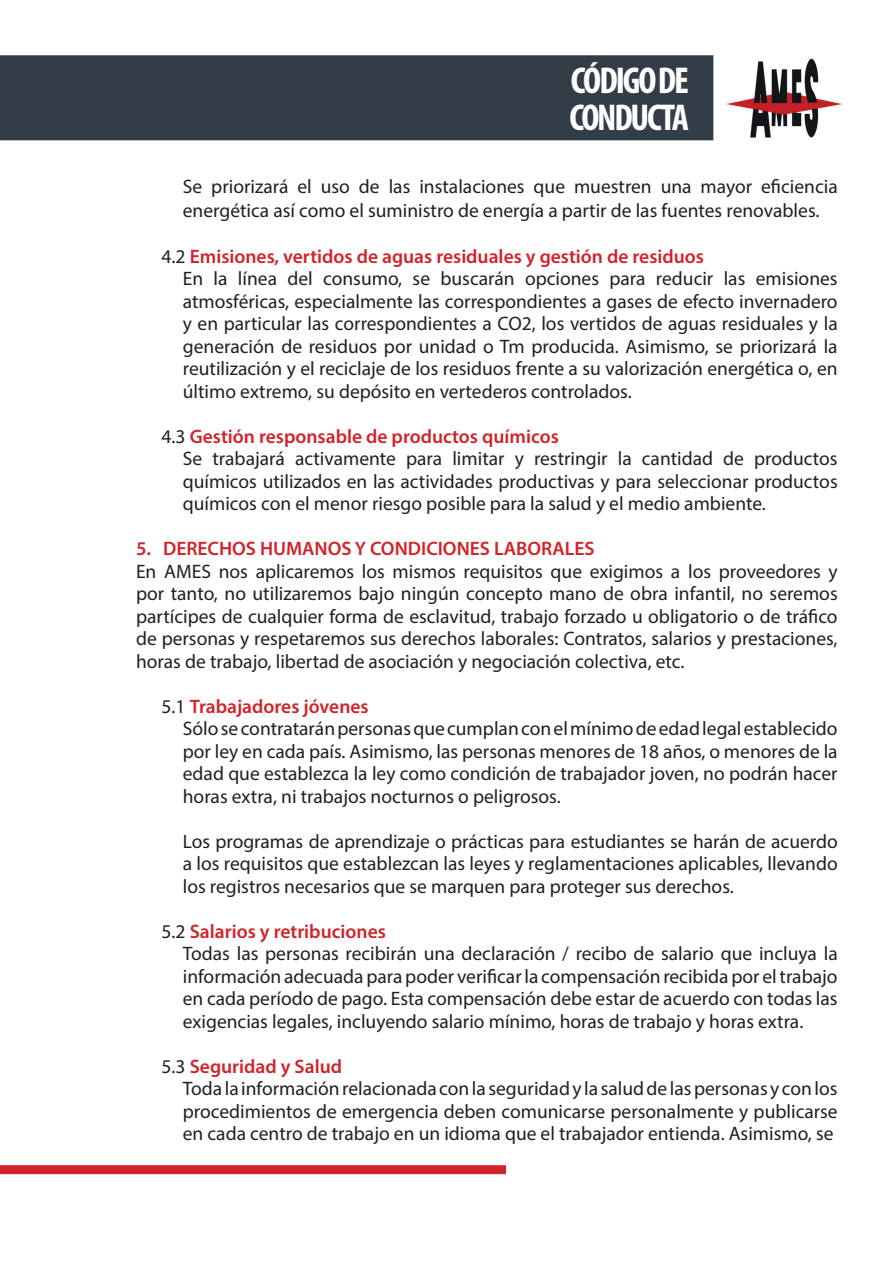
<style>
.page{position:relative;width:893px;height:1263px;background:#fff}
.page>*{position:absolute;margin:0;border:0;box-sizing:border-box;transform-origin:0 0}
.t1{font:700 condensed 37.5px/37.5px "Myriad Pro";letter-spacing:-.06em;color:#fff}
.t2{font:19.5px/22.5px "Myriad Pro";color:#231f20}
.t3{font:600 19.5px "Myriad Pro";color:#d1232a}
.s1{font-weight:600;color:#d1232a}
</style>
<div class="page">
<div style="left:1px;top:56px;width:712px;height:84px;background:#323d47"></div>
<div style="left:0;top:55px;width:713px;height:85px;border:2px solid #323d47"></div>
<img style="left:709px;top:55px;width:133px;height:86px">
<div style="left:0;top:1165px;width:506px;height:9px;background:#d1232a"></div>
<h1 class="t1" style="left:569px;top:61px;width:121px">CÓDIGO DE<br>CONDUCTA</h1>
<p class="t2" style="left:183px;top:175px;width:656px;line-height:23.4px">Se priorizará el uso de las instalaciones que muestren una mayor eficiencia energética así como el suministro de energía a partir de las fuentes renovables.</p>
<p class="t2" style="left:183px;top:244px;width:656px;text-indent:-21px">4.2 <span class="s1">Emisiones, vertidos de aguas residuales y gestión de residuos<br></span>En la línea del consumo, se buscarán opciones para reducir las emisiones atmosféricas, especialmente las correspondientes a gases de efecto invernadero y en particular las correspondientes a CO2, los vertidos de aguas residuales y la generación de residuos por unidad o Tm producida. Asimismo, se priorizará la reutilización y el reciclaje de los residuos frente a su valorización energética o, en último extremo, su depósito en vertederos controlados.</p>
<p class="t2" style="left:183px;top:424px;width:656px;text-indent:-21px">4.3 <span class="s1">Gestión responsable de productos químicos<br></span>Se trabajará activamente para limitar y restringir la cantidad de productos químicos utilizados en las actividades productivas y para seleccionar productos químicos con el menor riesgo posible para la salud y el medio ambiente.</p>
<p class="t3" style="left:136px;top:536px;width:460px">5. DERECHOS HUMANOS Y CONDICIONES LABORALES</p>
<p class="t2" style="left:136px;top:559px;width:703px;text-align:justify">En AMES nos aplicaremos los mismos requisitos que exigimos a los proveedores y por tanto, no utilizaremos bajo ningún concepto mano de obra infantil, no seremos partícipes de cualquier forma de esclavitud, trabajo forzado u obligatorio o de tráfico de personas y respetaremos sus derechos laborales: Contratos, salarios y prestaciones, horas de trabajo, libertad de asociación y negociación colectiva, etc.</p>
<p class="t2" style="left:183px;top:694px;width:656px;text-indent:-21px">5.1 <span class="s1">Trabajadores jóvenes<br></span>Sólo se contratarán personas que cumplan con el mínimo de edad legal establecido por ley en cada país. Asimismo, las personas menores de 18 años, o menores de la edad que establezca la ley como condición de trabajador joven, no podrán hacer horas extra, ni trabajos nocturnos o peligrosos.</p>
<p class="t2" style="left:183px;top:829px;width:656px;text-align:justify">Los programas de aprendizaje o prácticas para estudiantes se harán de acuerdo a los requisitos que establezcan las leyes y reglamentaciones aplicables, llevando los registros necesarios que se marquen para proteger sus derechos.</p>
<p class="t2" style="left:183px;top:920px;width:656px;text-indent:-21px">5.2 <span class="s1">Salarios y retribuciones<br></span>Todas las personas recibirán una declaración / recibo de salario que incluya la información adecuada para poder verificar la compensación recibida por el trabajo en cada período de pago. Esta compensación debe estar de acuerdo con todas las exigencias legales, incluyendo salario mínimo, horas de trabajo y horas extra.</p>
<p class="t2" style="left:183px;top:1055px;width:656px;text-indent:-21px">5.3 <span class="s1">Seguridad y Salud<br></span>Toda la información relacionada con la seguridad y la salud de las personas y con los procedimientos de emergencia deben comunicarse personalmente y publicarse en cada centro de trabajo en un idioma que el trabajador entienda. Asimismo, se</p>
</div>
